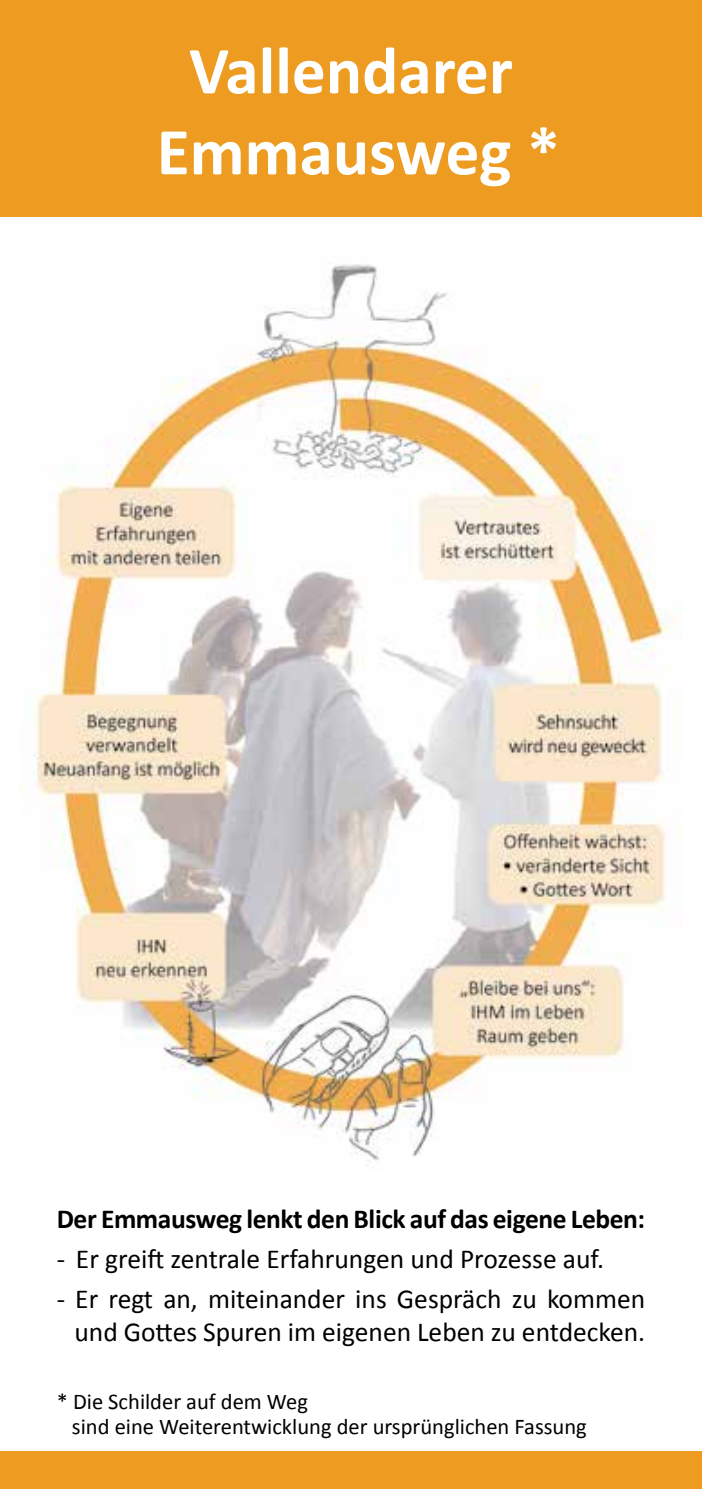
<style>
.page{position:relative;width:702px;height:1489px;background:#fff}
.page>*{position:absolute;margin:0;border:0;box-sizing:border-box;transform-origin:0 0}
.t1{font:700 67.5px/81px "Calibri";color:#fff;text-align:center}
.t2{font:27.5px/33px "Calibri";color:#000;text-align:right}
.t3{font:700 27.5px "Calibri";letter-spacing:-.015em;color:#000}
.t4{font:22.5px/25px "Calibri";color:#000}
</style>
<div class="page">
<img style="left:20px;top:264px;width:662px;height:902px">
<div style="left:0;top:0;width:702px;height:216px;background:#ed9c21"></div>
<div style="left:0;top:1450px;width:702px;height:38px;background:#ed9c21"></div>
<h1 class="t1" style="left:157px;top:30px;width:405px">Vallendarer<br>Emmausweg *</h1>
<p class="t3" style="left:57px;top:1200px;width:590px">Der Emmausweg lenkt den Blick auf das eigene Leben:</p>
<p class="t2" style="left:57px;top:1242px;width:549px">- Er greift zentrale Erfahrungen und Prozesse auf.</p>
<p class="t2" style="left:57px;top:1282px;width:590px">- Er regt an, miteinander ins Gespräch zu kommen und Gottes Spuren im eigenen Leben zu entdecken.</p>
<p class="t4" style="left:72px;top:1388px;width:516px;text-indent:-15px">* Die Schilder auf dem Weg<br>sind eine Weiterentwicklung der ursprünglichen Fassung</p>
</div>
